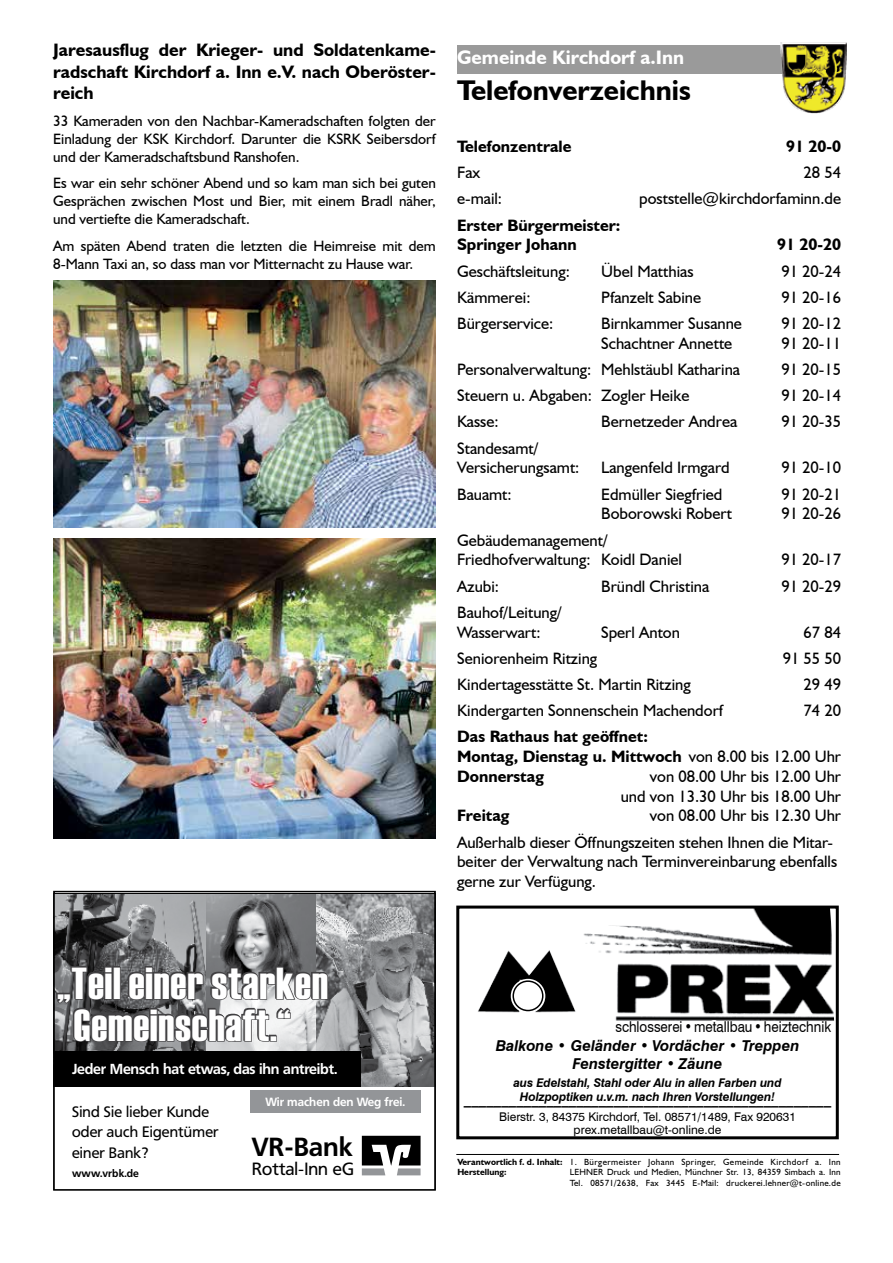
<style>
.page{position:relative;width:893px;height:1263px;background:#fff}
.page>*{position:absolute;margin:0;border:0;box-sizing:border-box;transform-origin:0 0}
.t1{font:44.85px/42px "Haettenschweiler";letter-spacing:.02em;color:#fff;text-align:center}
.t2{font:700 28.5px "Humanist 521 BT";color:#000}
.t3{font:700 25.95px "Frutiger BSK";color:#000}
.t4{font:700 19.5px "Humanist 521 BT";color:#fff}
.t5{font:700 18px/21.6px "Humanist 521 BT";color:#000;text-align:justify}
.t6{font:17.55px "Frutiger BSK";color:#000}
.t7{font:16.5px/19.8px "Humanist 521 BT";color:#000}
.t8{font:700 16.5px/19.8px "Humanist 521 BT";color:#000}
.t9{font:15px/18px "Humanist 521 BT";color:#000;text-align:justify}
.t10{font:italic 700 15px/18px "Swiss 721 BT";color:#000;text-align:center}
.t11{font:15px/20.5px "Frutiger VR";letter-spacing:.01em;color:#000}
.t12{font:15px "Swiss 721 BT";color:#000;scale:.89 1}
.t13{font:700 14.4px "Frutiger VR";letter-spacing:-.015em;color:#fff}
.t14{font:italic 700 12px "Swiss 721 BT";letter-spacing:-.01em;color:#000}
.t15{font:12px/13.5px "Swiss 721 BT";color:#000;text-align:center}
.t16{font:700 11.7px "Frutiger VR";color:#fff}
.t17{font:700 10.5px "Frutiger VR";letter-spacing:.01em;color:#000}
.t18{font:8.85px/10.5px "Humanist 521 BT";letter-spacing:.03em;color:#000}
.s1{font-weight:400}
.s2{font-family:"Century 725 BT";font-weight:400;font-style:normal;font-stretch:condensed}
.s3{font-weight:700}
</style>
<div class="page">
<hr style="left:456px;top:1154px;width:383px;height:1px;background:#000">
<svg style="left:583px;top:909px;width:251px;height:112px"></svg>
<img style="left:478px;top:950px;width:98px;height:63px">
<svg style="left:511px;top:979px;width:34px;height:34px"></svg>
<div style="left:512px;top:980px;width:31px;height:31px;border:1px solid #000;border-radius:50%"></div>
<svg style="left:529px;top:952px;width:31px;height:25px"></svg>
<div style="left:456px;top:905px;width:383px;height:234px;border:3px solid #000"></div>
<div style="left:457px;top:45px;width:383px;height:29px;background:#9a9a9a"></div>
<img style="left:780px;top:43px;width:67px;height:71px">
<img style="left:53px;top:280px;width:383px;height:247px">
<img style="left:53px;top:539px;width:383px;height:299px">
<svg style="left:362px;top:1136px;width:59px;height:39px"></svg>
<img style="left:315px;top:895px;width:118px;height:191px">
<img style="left:205px;top:895px;width:110px;height:156px">
<img style="left:56px;top:895px;width:149px;height:156px">
<div style="left:54px;top:1051px;width:307px;height:35px;background:#000"></div>
<div style="left:250px;top:1091px;width:170px;height:22px;background:#939598"></div>
<svg style="left:56px;top:965px;width:273px;height:78px;background:#727374"></svg>
<div style="left:53px;top:891px;width:383px;height:300px;border:2px solid #000"></div>
<p class="t5" style="left:53px;top:39px;width:384px">Jaresausflug der Krieger- und Soldatenkame&shy;radschaft Kirchdorf a. Inn e.V. nach Oberöster&shy;reich</p>
<p class="t9" style="left:53px;top:111px;width:384px">33 Kameraden von den Nachbar-Kameradschaften folgten der Einladung der KSK Kirchdorf. Darunter die KSRK Seibersdorf und der Kameradschaftsbund Ranshofen.</p>
<p class="t9" style="left:53px;top:174px;width:384px">Es war ein sehr schöner Abend und so kam man sich bei guten Gesprächen zwischen Most und Bier, mit einem Bradl näher, und vertiefte die Kameradschaft.</p>
<p class="t9" style="left:53px;top:237px;width:384px">Am späten Abend traten die letzten die Heimreise mit dem<br>8-Mann Taxi an, so dass man vor Mitternacht zu Hause war.</p>
<p class="t4" style="left:457px;top:45px;width:228px">Gemeinde Kirchdorf a.Inn</p>
<h2 class="t2" style="left:457px;top:72px;width:235px">Telefonverzeichnis</h2>
<p class="t8" style="left:457px;top:136px;width:116px">Telefonzentrale</p>
<p class="t8" style="left:786px;top:136px;width:57px">91 20-0</p>
<p class="t7" style="left:457px;top:162px;width:25px">Fax</p>
<p class="t7" style="left:804px;top:162px;width:39px">28 54</p>
<p class="t7" style="left:457px;top:189px;width:46px">e-mail:</p>
<p class="t7" style="left:639px;top:189px;width:203px">poststelle@kirchdorfaminn.de</p>
<p class="t8" style="left:457px;top:215px;width:165px">Erster Bürgermeister:<br>Springer Johann</p>
<p class="t8" style="left:777px;top:234px;width:66px">91 20-20</p>
<p class="t7" style="left:457px;top:261px;width:114px">Geschäftsleitung:</p>
<p class="t7" style="left:601px;top:261px;width:94px">Übel Matthias</p>
<p class="t7" style="left:781px;top:261px;width:61px">91 20-24</p>
<p class="t7" style="left:457px;top:287px;width:75px">Kämmerei:</p>
<p class="t7" style="left:601px;top:287px;width:102px">Pfanzelt Sabine</p>
<p class="t7" style="left:781px;top:287px;width:61px">91 20-16</p>
<p class="t7" style="left:457px;top:313px;width:98px">Bürgerservice:</p>
<p class="t7" style="left:601px;top:313px;width:142px">Birnkammer Susanne</p>
<p class="t7" style="left:781px;top:313px;width:61px">91 20-12</p>
<p class="t7" style="left:601px;top:333px;width:133px">Schachtner Annette</p>
<p class="t7" style="left:781px;top:333px;width:61px">91 20-11</p>
<p class="t7" style="left:457px;top:359px;width:284px">Personalverwaltung: Mehlstäubl Katharina</p>
<p class="t7" style="left:781px;top:359px;width:61px">91 20-15</p>
<p class="t7" style="left:457px;top:385px;width:234px">Steuern u. Abgaben: Zogler Heike</p>
<p class="t7" style="left:781px;top:385px;width:61px">91 20-14</p>
<p class="t7" style="left:457px;top:411px;width:43px">Kasse:</p>
<p class="t7" style="left:601px;top:411px;width:138px">Bernetzeder Andrea</p>
<p class="t7" style="left:781px;top:411px;width:61px">91 20-35</p>
<p class="t7" style="left:457px;top:438px;width:124px">Standesamt/<br>Versicherungsamt:</p>
<p class="t7" style="left:601px;top:457px;width:130px">Langenfeld Irmgard</p>
<p class="t7" style="left:781px;top:457px;width:61px">91 20-10</p>
<p class="t7" style="left:457px;top:484px;width:56px">Bauamt:</p>
<p class="t7" style="left:601px;top:484px;width:123px">Edmüller Siegfried</p>
<p class="t7" style="left:781px;top:484px;width:61px">91 20-21</p>
<p class="t7" style="left:601px;top:503px;width:132px">Boborowski Robert</p>
<p class="t7" style="left:781px;top:503px;width:61px">91 20-26</p>
<p class="t7" style="left:457px;top:530px;width:226px">Gebäudemanagement/<br>Friedhofverwaltung: Koidl Daniel</p>
<p class="t7" style="left:781px;top:549px;width:61px">91 20-17</p>
<p class="t7" style="left:457px;top:576px;width:43px">Azubi:</p>
<p class="t7" style="left:601px;top:576px;width:110px">Bründl Christina</p>
<p class="t7" style="left:781px;top:576px;width:61px">91 20-29</p>
<p class="t7" style="left:457px;top:602px;width:106px">Bauhof/Leitung/<br>Wasserwart:</p>
<p class="t7" style="left:601px;top:622px;width:80px">Sperl Anton</p>
<p class="t7" style="left:804px;top:622px;width:39px">67 84</p>
<p class="t7" style="left:457px;top:648px;width:142px">Seniorenheim Ritzing</p>
<p class="t7" style="left:783px;top:648px;width:60px">91 55 50</p>
<p class="t7" style="left:457px;top:674px;width:235px">Kindertagesstätte St. Martin Ritzing</p>
<p class="t7" style="left:804px;top:674px;width:39px">29 49</p>
<p class="t7" style="left:457px;top:700px;width:268px">Kindergarten Sonnenschein Machendorf</p>
<p class="t7" style="left:804px;top:700px;width:39px">74 20</p>
<p class="t8" style="left:457px;top:726px;width:385px">Das Rathaus hat geöffnet:<br>Montag, Dienstag u. Mittwoch <span class="s1">von 8.00 bis 12.00 Uhr<br></span>Donnerstag</p>
<p class="t7" style="left:621px;top:766px;width:222px;text-align:right">von 08.00 Uhr bis 12.00 Uhr<br>und von 13.30 Uhr bis 18.00 Uhr</p>
<p class="t7" style="left:457px;top:802px;width:385px;line-height:26.2px;text-indent:193px">von 08.00 Uhr bis 12.30 Uhr<br>Außerhalb dieser Öffnungszeiten stehen Ihnen die Mitar-</p>
<p class="t7" style="left:457px;top:852px;width:382px">beiter der Verwaltung nach Terminvereinbarung ebenfalls gerne zur Verfügung.</p>
<p class="t8" style="left:457px;top:805px;width:54px">Freitag</p>
<h1 class="t1" style="left:57px;top:962px;width:273px">„Teil einer starken<br>Gemeinschaft.“</h1>
<p class="t13" style="left:72px;top:1061px;width:267px">Jeder Mensch hat etwas, das ihn antreibt.</p>
<p class="t11" style="left:72px;top:1101px;width:148px">Sind Sie lieber Kunde oder auch Eigentümer einer Bank?</p>
<p class="t17" style="left:72px;top:1167px;width:68px">www.vrbk.de</p>
<p class="t16" style="left:266px;top:1095px;width:141px">Wir machen den Weg frei.</p>
<h3 class="t3" style="left:252px;top:1131px;width:102px">VR-Bank</h3>
<p class="t6" style="left:252px;top:1159px;width:104px">Rottal-Inn eG</p>
<p class="t12" style="left:615px;top:1018px;width:244px">schlosserei • metallbau • heiztechnik</p>
<p class="t10" style="left:496px;top:1036px;width:305px">Balkone <span class="s2">•</span> Geländer <span class="s2">•</span> Vordächer <span class="s2">•</span> Treppen<br>Fenstergitter <span class="s2">•</span> Zäune</p>
<p class="t14" style="left:513px;top:1075px;width:270px">aus Edelstahl, Stahl oder Alu in allen Farben und</p>
<p class="t10" style="left:464px;top:1090px;width:369px">_________________________________________________</p>
<p class="t14" style="left:520px;top:1090px;width:257px">Holzpoptiken u.v.m. nach Ihren Vorstellungen!</p>
<p class="t15" style="left:499px;top:1110px;width:298px">Bierstr. 3, 84375 Kirchdorf, Tel. 08571/1489, Fax 920631 prex.metallbau@t-online.de</p>
<p class="t18" style="left:457px;top:1156px;width:385px"><span class="s3">Verantwortlich f. d. Inhalt:</span> 1. Bürgermeister Johann Springer, Gemeinde Kirchdorf a. Inn<br><span class="s3">Herstellung:</span></p>
<p class="t18" style="left:570px;top:1166px;width:272px">LEHNER Druck und Medien, Münchner Str. 13, 84359 Simbach a. Inn<br>Tel. 08571/2638, Fax 3445 E-Mail: druckerei.lehner@t-online.de</p>
</div>
